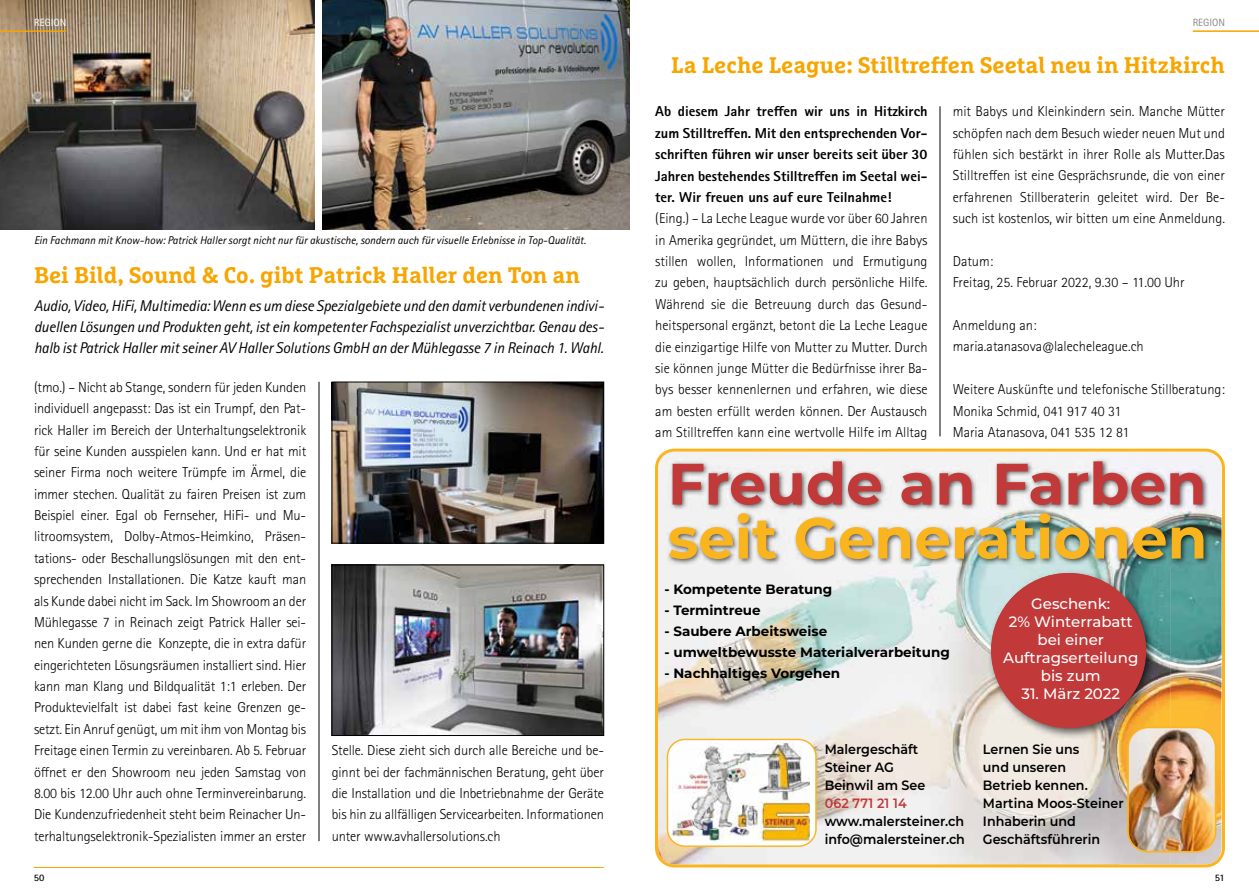
<style>
.page{position:relative;width:1259px;height:893px;background:#fff}
.page>*{position:absolute;margin:0;border:0;box-sizing:border-box;transform-origin:0 0}
.t1{font:700 58.2px "Montserrat";color:#c13939}
.t2{font:700 57.6px "Montserrat";color:#fab51e}
.t3{font:700 22.5px "Marselis Slab Pro";color:#f7a500}
.t4{font:italic 15.6px/21px "Rotis Sans Serif Std";letter-spacing:-.01em;color:#000;text-align:justify}
.t5{font:500 15px/18px "Montserrat";color:#fff;text-align:center}
.t6{font:300 14.4px/21.3px "Rotis Sans Serif Std";color:#000;text-align:justify}
.t7{font:800 14.4px/21.3px "Rotis Sans Serif Std";color:#000;text-align:justify}
.t8{font:600 13.5px/18px "Montserrat";color:#000;scale:.94 1}
.t9{font:700 13.5px "Montserrat";color:#000}
.t10{font:600 13.5px "Montserrat";color:#c13939;scale:.94 1}
.t11{font:600 13.35px/16px "Montserrat";color:#fff;text-align:center}
.t12{font:italic 11.25px "Rotis Sans Serif Std";color:#000}
.t13{font:10.5px "Rotis Sans Serif Std";color:#868786}
.t14{font:10.5px "Rotis Sans Serif Std";color:#fff}
.t15{font:700 9.9px "Rotis Sans Serif Std";color:#000}
</style>
<div class="page">
<hr style="left:1192px;top:30px;width:67px;height:2px;background:#f7a500">
<svg style="left:655px;top:449px;width:570px;height:418px"></svg>
<img style="left:987px;top:569px;width:170px;height:170px">
<div style="left:667px;top:739px;width:149px;height:107px;background:#fff;border-radius:17px"></div>
<img style="left:672px;top:741px;width:138px;height:101px">
<div style="left:666px;top:739px;width:150px;height:108px;border:1px solid #fab522;border-radius:17px"></div>
<img style="left:1128px;top:727px;width:87px;height:125px">
<div style="left:1127px;top:727px;width:89px;height:126px;border:2px solid #fab522;border-radius:20px"></div>
<img style="left:666px;top:458px;width:543px;height:107px">
<div style="left:991px;top:573px;width:154px;height:154px;background:#c13939;border-radius:50%"></div>
<hr style="left:939px;top:106px;width:1px;height:330px;background:#000">
<img style="left:0;top:0;width:314px;height:229px">
<hr style="left:0;top:30px;width:66px;height:2px;background:#f7a500">
<hr style="left:34px;top:867px;width:570px;height:1px;background:#f7a500">
<hr style="left:319px;top:382px;width:1px;height:459px;background:#000">
<img style="left:322px;top:0;width:307px;height:229px">
<img style="left:334px;top:384px;width:268px;height:157px">
<div style="left:332px;top:382px;width:272px;height:161px;border:1px solid #000"></div>
<img style="left:334px;top:567px;width:268px;height:167px">
<div style="left:332px;top:565px;width:272px;height:171px;border:1px solid #000"></div>
<p class="t14" style="left:34px;top:16px;width:34px">REGION</p>
<p class="t12" style="left:34px;top:233px;width:553px">Ein Fachmann mit Know-how: Patrick Haller sorgt nicht nur für akustische, sondern auch für visuelle Erlebnisse in Top-Qualität.</p>
<h3 class="t3" style="left:34px;top:261px;width:547px">Bei Bild, Sound &amp; Co. gibt Patrick Haller den Ton an</h3>
<p class="t4" style="left:34px;top:295px;width:571px">Audio, Video, HiFi, Multimedia: Wenn es um diese Spezialgebiete und den damit verbundenen indivi&shy;duellen Lösungen und Produkten geht, ist ein kompetenter Fachspezialist unverzichtbar. Genau des&shy;halb ist Patrick Haller mit seiner AV Haller Solutions GmbH an der Mühlegasse 7 in Reinach 1. Wahl.</p>
<p class="t6" style="left:34px;top:376px;width:274px">(tmo.) – Nicht ab Stange, sondern für jeden Kunden individuell angepasst: Das ist ein Trumpf, den Pat&shy;rick Haller im Bereich der Unterhaltungselektronik für seine Kunden ausspielen kann. Und er hat mit seiner Firma noch weitere Trümpfe im Ärmel, die immer stechen. Qualität zu fairen Preisen ist zum Beispiel einer. Egal ob Fernseher, HiFi- und Mu&shy;litroomsystem, Dolby-Atmos-Heimkino, Präsen&shy;tations- oder Beschallungslösungen mit den ent&shy;sprechenden Installationen. Die Katze kauft man als Kunde dabei nicht im Sack. Im Showroom an der Mühlegasse 7 in Reinach zeigt Patrick Haller sei&shy;nen Kunden gerne die Konzepte, die in extra dafür eingerichteten Lösungsräumen installiert sind. Hier kann man Klang und Bildqualität 1:1 erleben. Der Produktevielfalt ist dabei fast keine Grenzen ge&shy;setzt. Ein Anruf genügt, um mit ihm von Montag bis Freitage einen Termin zu vereinbaren. Ab 5. Februar öffnet er den Showroom neu jeden Samstag von 8.00 bis 12.00 Uhr auch ohne Terminvereinbarung.<br>Die Kundenzufriedenheit steht beim Reinacher Un&shy;terhaltungselektronik-Spezialisten immer an erster</p>
<p class="t15" style="left:34px;top:871px;width:12px">50</p>
<p class="t6" style="left:332px;top:740px;width:274px">Stelle. Diese zieht sich durch alle Bereiche und be&shy;ginnt bei der fachmännischen Beratung, geht über die Installation und die Inbetriebnahme der Geräte bis hin zu allfälligen Servicearbeiten. Informationen unter www.avhallersolutions.ch</p>
<p class="t13" style="left:1192px;top:16px;width:34px">REGION</p>
<h3 class="t3" style="left:671px;top:51px;width:555px">La Leche League: Stilltreffen Seetal neu in Hitzkirch</h3>
<p class="t7" style="left:655px;top:101px;width:274px">Ab diesem Jahr treffen wir uns in Hitzkirch zum Stilltreffen. Mit den entsprechenden Vor&shy;schriften führen wir unser bereits seit über 30<br>Jahren bestehendes Stilltreffen im Seetal wei&shy;ter. Wir freuen uns auf eure Teilnahme!</p>
<p class="t6" style="left:655px;top:208px;width:274px">(Eing.) – La Leche League wurde vor über 60 Jahren in Amerika gegründet, um Müttern, die ihre Babys stillen wollen, Informationen und Ermutigung zu geben, hauptsächlich durch persönliche Hilfe.<br>Während sie die Betreuung durch das Gesund&shy;heitspersonal ergänzt, betont die La Leche League die einzigartige Hilfe von Mutter zu Mutter. Durch sie können junge Mütter die Bedürfnisse ihrer Ba&shy;bys besser kennenlernen und erfahren, wie diese am besten erfüllt werden können. Der Austausch am Stilltreffen kann eine wertvolle Hilfe im Alltag</p>
<p class="t6" style="left:952px;top:101px;width:274px">mit Babys und Kleinkindern sein. Manche Mütter schöpfen nach dem Besuch wieder neuen Mut und fühlen sich bestärkt in ihrer Rolle als Mutter.Das Stilltreffen ist eine Gesprächsrunde, die von einer erfahrenen Stillberaterin geleitet wird. Der Be&shy;such ist kostenlos, wir bitten um eine Anmeldung.</p>
<p class="t6" style="left:952px;top:251px;width:233px">Datum:<br>Freitag, 25. Februar 2022, 9.30 – 11.00 Uhr</p>
<p class="t6" style="left:952px;top:315px;width:193px">Anmeldung an: maria.atanasova@lalecheleague.ch</p>
<p class="t6" style="left:952px;top:379px;width:274px;text-align:left">Weitere Auskünfte und telefonische Stillberatung:<br>Monika Schmid, 041 917 40 31<br>Maria Atanasova, 041 535 12 81</p>
<h1 class="t1" style="left:668px;top:442px;width:540px">Freude an Farben</h1>
<h2 class="t2" style="left:668px;top:497px;width:541px">seit Generationen</h2>
<p class="t9" style="left:664px;top:579px;width:169px">- Kompetente Beratung</p>
<p class="t9" style="left:664px;top:600px;width:98px">- Termintreue</p>
<p class="t9" style="left:664px;top:621px;width:164px">- Saubere Arbeitsweise</p>
<p class="t9" style="left:664px;top:642px;width:287px">- umweltbewusste Materialverarbeitung</p>
<p class="t9" style="left:664px;top:663px;width:177px">- Nachhaltiges Vorgehen</p>
<p class="t8" style="left:824px;top:740px;width:109px">Malergeschäft<br>Steiner AG<br>Beinwil am See</p>
<p class="t10" style="left:824px;top:794px;width:89px">062 771 21 14</p>
<p class="t8" style="left:824px;top:812px;width:151px">www.malersteiner.ch info@malersteiner.ch</p>
<p class="t5" style="left:1003px;top:594px;width:137px">Geschenk:<br>2% Winterrabatt bei einer<br>Auftragserteilung bis zum</p>
<p class="t5" style="left:1021px;top:684px;width:100px">31. März 2022</p>
<p class="t11" style="left:1011px;top:596px;width:115px">Geschenk:<br>2% Winterrabatt bei Auftrags&shy;erteilung vom</p>
<p class="t11" style="left:1018px;top:660px;width:101px">1. Nov. 2021 bis</p>
<p class="t11" style="left:1021px;top:676px;width:95px">31. März 2022.</p>
<p class="t8" style="left:983px;top:740px;width:151px">Lernen Sie uns<br>und unseren<br>Betrieb kennen.<br>Martina Moos-Steiner<br>Inhaberin und<br>Geschäftsführerin</p>
<p class="t15" style="left:1214px;top:871px;width:12px">51</p>
</div>
